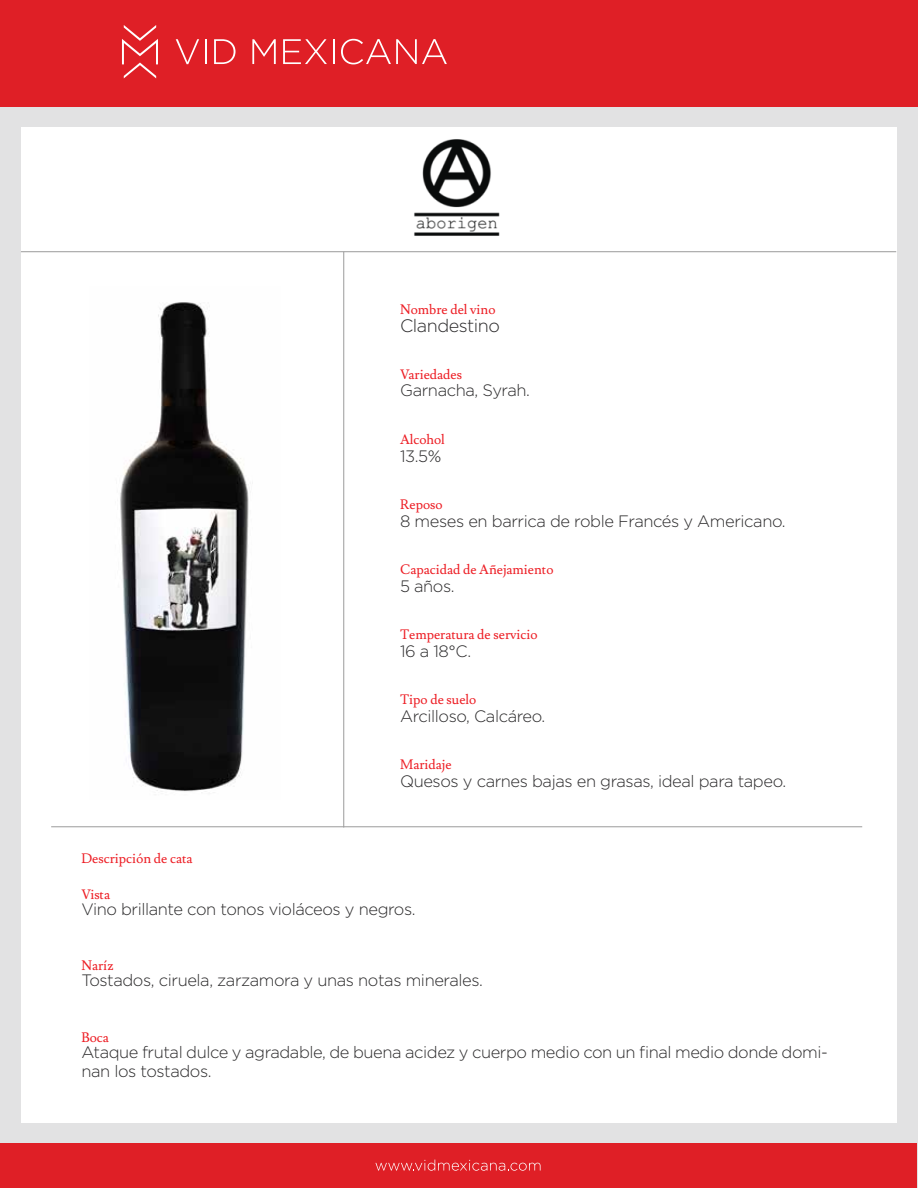
<style>
.page{position:relative;width:918px;height:1188px;background:#fff}
.page>*{position:absolute;margin:0;border:0;box-sizing:border-box;transform-origin:0 0}
.t1{font:300 18px "Gotham";letter-spacing:-.025em;color:#2b2a2b}
.t2{font:300 16.5px/19.8px "Gotham";letter-spacing:-.025em;color:#2b2a2b}
.t3{font:13.5px "Lusitana";color:#ed1d24}
</style>
<div class="page">
<div style="left:0;top:75px;width:918px;height:1113px;background:#e2e2e3"></div>
<div style="left:21px;top:128px;width:875px;height:995px;background:#fff"></div>
<hr style="left:21px;top:251px;width:875px;height:1px;background:#9b9b9b">
<hr style="left:344px;top:252px;width:1px;height:575px;background:#9b9b9b">
<hr style="left:51px;top:827px;width:811px;height:1px;background:#9b9b9b">
<div style="left:0;top:0;width:918px;height:107px;background:#df1f26"></div>
<svg style="left:176px;top:39px;width:23px;height:25px"></svg>
<svg style="left:205px;top:39px;width:1px;height:25px"></svg>
<svg style="left:214px;top:39px;width:22px;height:25px"></svg>
<svg style="left:252px;top:39px;width:24px;height:25px"></svg>
<svg style="left:283px;top:39px;width:44px;height:25px"></svg>
<svg style="left:333px;top:39px;width:1px;height:25px"></svg>
<svg style="left:341px;top:39px;width:106px;height:25px"></svg>
<svg style="left:122px;top:25px;width:36px;height:53px"></svg>
<div style="left:0;top:1144px;width:917px;height:44px;background:#df1f26"></div>
<svg style="left:375px;top:1160px;width:166px;height:11px"></svg>
<img style="left:414px;top:139px;width:86px;height:97px">
<img style="left:120px;top:302px;width:129px;height:490px">
<p class="t3" style="left:400px;top:301px;width:97px">Nombre del vino</p>
<p class="t1" style="left:400px;top:314px;width:102px">Clandestino</p>
<p class="t3" style="left:400px;top:366px;width:64px">Variedades</p>
<p class="t2" style="left:400px;top:380px;width:131px">Garnacha, Syrah.</p>
<p class="t3" style="left:400px;top:431px;width:46px">Alcohol</p>
<p class="t2" style="left:400px;top:445px;width:43px">13.5%</p>
<p class="t3" style="left:400px;top:496px;width:44px">Reposo</p>
<p class="t2" style="left:400px;top:511px;width:387px">8 meses en barrica de roble Francés y Americano.</p>
<p class="t3" style="left:400px;top:561px;width:155px">Capacidad de Añejamiento</p>
<p class="t2" style="left:400px;top:576px;width:56px">5 años.</p>
<p class="t3" style="left:400px;top:627px;width:139px">Temperatura de servicio</p>
<p class="t2" style="left:400px;top:641px;width:73px">16 a 18°C.</p>
<p class="t3" style="left:400px;top:692px;width:78px">Tipo de suelo</p>
<p class="t2" style="left:400px;top:706px;width:147px">Arcilloso, Calcáreo.</p>
<p class="t3" style="left:400px;top:757px;width:53px">Maridaje</p>
<p class="t3" style="left:81px;top:850px;width:113px">Descripción de cata</p>
<p class="t3" style="left:81px;top:886px;width:30px">Vista</p>
<p class="t2" style="left:400px;top:771px;width:388px">Quesos y carnes bajas en grasas, ideal para tapeo.</p>
<p class="t2" style="left:81px;top:899px;width:336px">Vino brillante con tonos violáceos y negros.</p>
<p class="t3" style="left:81px;top:958px;width:34px">Naríz</p>
<p class="t2" style="left:81px;top:969px;width:403px">Tostados, ciruela, zarzamora y unas notas minerales.</p>
<p class="t3" style="left:81px;top:1029px;width:29px">Boca</p>
<p class="t2" style="left:81px;top:1041px;width:748px">Ataque frutal dulce y agradable, de buena acidez y cuerpo medio con un final medio donde domi&shy;nan los tostados.</p>
</div>
